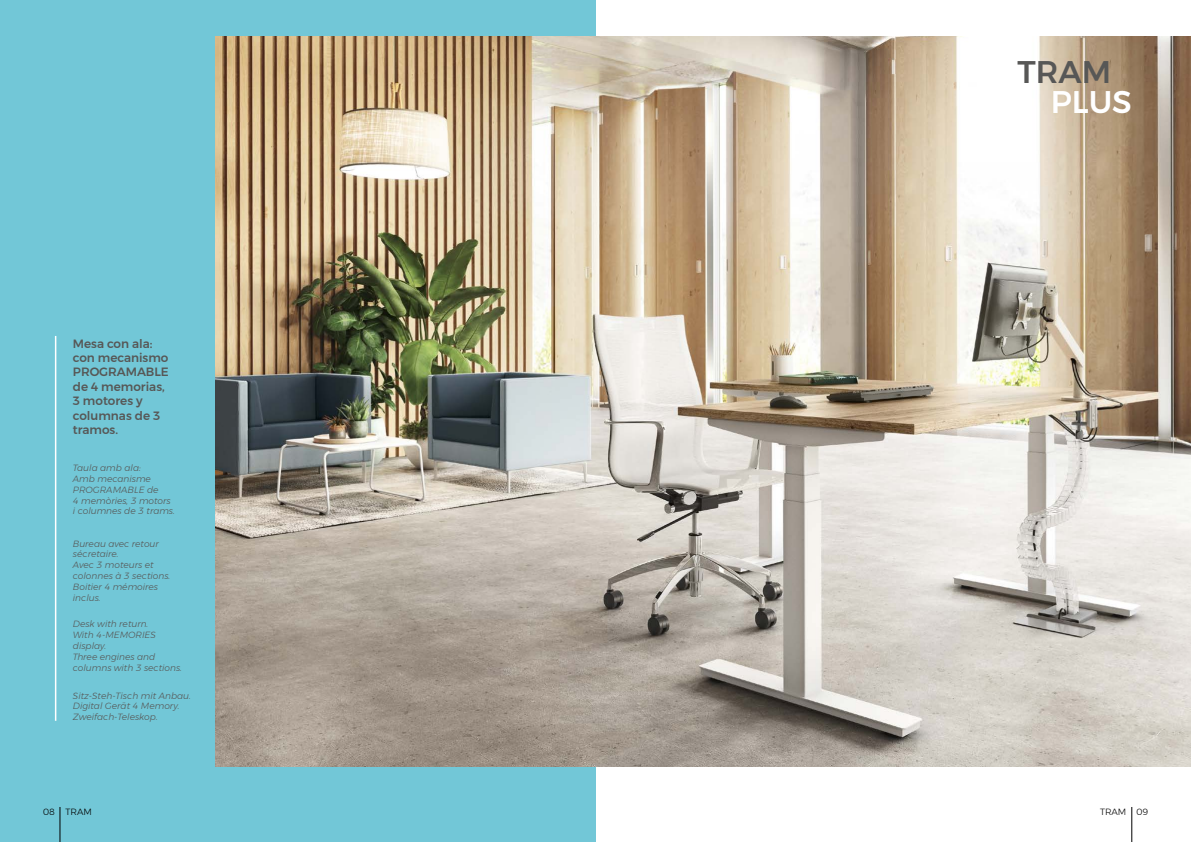
<style>
.page{position:relative;width:1191px;height:842px;background:#fff}
.page>*{position:absolute;margin:0;border:0;box-sizing:border-box;transform-origin:0 0}
.t1{font:500 31.2px "Montserrat";color:#575756}
.t2{font:500 31.2px "Montserrat";color:#fff}
.t3{font:500 12px/14.4px "Montserrat";color:#575756}
.t4{font:italic 300 9px/10.8px "Montserrat";color:#575756}
.t5{font:300 9px "Montserrat";color:#000}
</style>
<div class="page">
<div style="left:0;top:0;width:595px;height:842px;background:#72c7d7"></div>
<img style="left:215px;top:36px;width:976px;height:731px">
<hr style="left:55px;top:336px;width:1px;height:385px;background:#fff">
<hr style="left:60px;top:807px;width:1px;height:35px;background:#000">
<hr style="left:1131px;top:807px;width:1px;height:35px;background:#000">
<h2 class="t3" style="left:73px;top:336px;width:97px">Mesa con ala: con mecanismo<br>PROGRAMABLE de 4 memorias,<br>3 motores y columnas de 3 tramos.</h2>
<p class="t4" style="left:73px;top:462px;width:103px">Taula amb ala:<br>Amb mecanisme<br>PROGRAMABLE de<br>4 memòries, 3 motors i columnes de 3 trams.</p>
<p class="t4" style="left:73px;top:538px;width:99px">Bureau avec retour sécretaire.<br>Avec 3 moteurs et colonnes à 3 sections.<br>Boitier 4 mémoires inclus.</p>
<p class="t4" style="left:73px;top:619px;width:111px">Desk with return.<br>With 4-MEMORIES display.<br>Three engines and columns with 3 sections.</p>
<p class="t4" style="left:73px;top:690px;width:119px">Sitz-Steh-Tisch mit Anbau.<br>Digital Gerät 4 Memory.<br>Zweifach-Teleskop.</p>
<h1 class="t1" style="left:1017px;top:48px;width:95px">TRAM</h1>
<h1 class="t2" style="left:1050px;top:77px;width:83px">PLUS</h1>
<p class="t5" style="left:43px;top:805px;width:51px">08 TRAM</p>
<p class="t5" style="left:1100px;top:805px;width:50px">TRAM 09</p>
</div>
